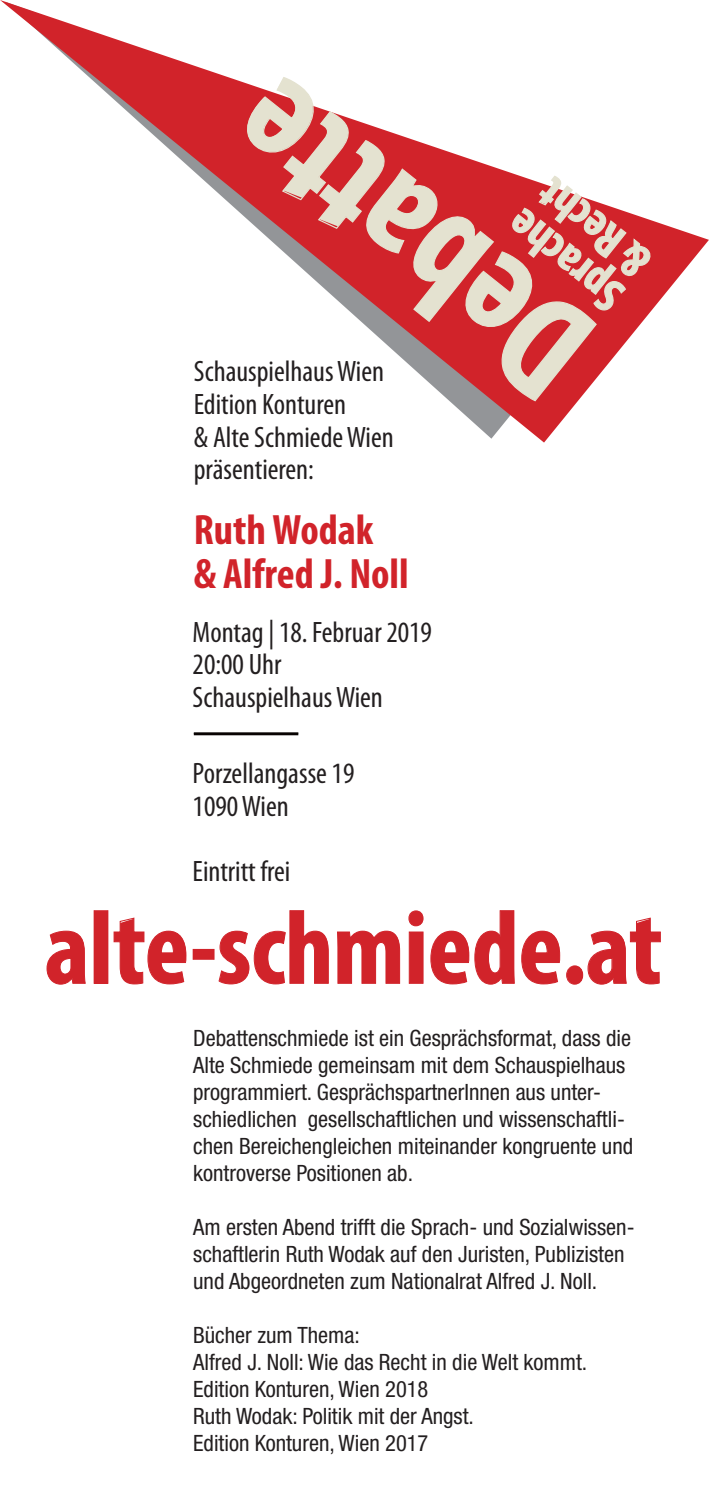
<style>
.page{position:relative;width:709px;height:1489px;background:#fff}
.page>*{position:absolute;margin:0;border:0;box-sizing:border-box;transform-origin:0 0}
.t1{font:700 condensed 147.5px "Myriad Pro";color:#e4e2d0}
.t2{font:700 condensed 104.75px "Myriad Pro";color:#d1232a}
.t3{font:700 condensed 48px/43.2px "Myriad Pro";color:#e4e2d0}
.t4{font:700 condensed 42.75px/44.5px "Myriad Pro";color:#d1232a}
.t5{font:condensed 29.5px/32.5px "Myriad Pro";color:#231f20}
.t6{font:condensed 22.5px/27px "Helvetica Neue";color:#231f20}
</style>
<div class="page">
<svg style="left:46px;top:930px;width:40px;height:54px"></svg>
<svg style="left:113px;top:917px;width:73px;height:67px"></svg>
<div style="left:193px;top:949px;width:21px;height:10px;border:1px solid #d1232a"></div>
<svg style="left:218px;top:910px;width:111px;height:74px"></svg>
<svg style="left:337px;top:930px;width:63px;height:53px"></svg>
<svg style="left:408px;top:910px;width:15px;height:73px"></svg>
<svg style="left:430px;top:910px;width:85px;height:74px"></svg>
<svg style="left:521px;top:930px;width:39px;height:54px"></svg>
<div style="left:566px;top:965px;width:17px;height:19px;border:1px solid #d1232a;border-radius:50%"></div>
<svg style="left:587px;top:917px;width:74px;height:67px"></svg>
<svg style="left:0;top:0;width:709px;height:442px"></svg>
<svg style="left:243px;top:76px;width:409px;height:326px"></svg>
<hr style="left:194px;top:732px;width:104px;height:3px;background:#080302">
<h1 class="t1" style="left:513px;top:440px;width:415px;rotate:-141deg">Debat et</h1>
<h3 class="t3" style="left:602px;top:319px;width:134px;rotate:-141deg">Sprache &amp; Recht</h3>
<h3 class="t5" style="left:194px;top:355px;width:201px">SchauspielhausWien<br>Edition Konturen<br>&amp; Alte SchmiedeWien präsentieren:</h3>
<h3 class="t4" style="left:194px;top:506px;width:216px">RuthWodak<br>&amp; Alfred J. Noll</h3>
<h3 class="t5" style="left:193px;top:615px;width:241px">Montag | 18. Februar 2019<br>20:00 Uhr<br>SchauspielhausWien</h3>
<h3 class="t5" style="left:193px;top:756px;width:163px">Porzellangasse 19<br>1090Wien</h3>
<h3 class="t5" style="left:193px;top:854px;width:99px">Eintritt frei</h3>
<h2 class="t2" style="left:45px;top:882px;width:618px">alte-schmiede.at</h2>
<p class="t6" style="left:193px;top:1024px;width:441px">Debattenschmiede ist ein Gesprächsformat, dass die Alte Schmiede gemeinsam mit dem Schauspielhaus programmiert. GesprächspartnerInnen aus unter&shy;schiedlichen gesellschaftlichen und wissenschaftli&shy;chen Bereichengleichen miteinander kongruente und kontroverse Positionen ab.</p>
<p class="t6" style="left:193px;top:1213px;width:443px">Am ersten Abend trifft die Sprach- und Sozialwissen&shy;schaftlerin Ruth Wodak auf den Juristen, Publizisten und Abgeordneten zum Nationalrat Alfred J. Noll.</p>
<p class="t6" style="left:193px;top:1321px;width:395px">Bücher zum Thema:<br>Alfred J. Noll: Wie das Recht in die Welt kommt.<br>Edition Konturen, Wien 2018<br>Ruth Wodak: Politik mit der Angst.<br>Edition Konturen, Wien 2017</p>
</div>
